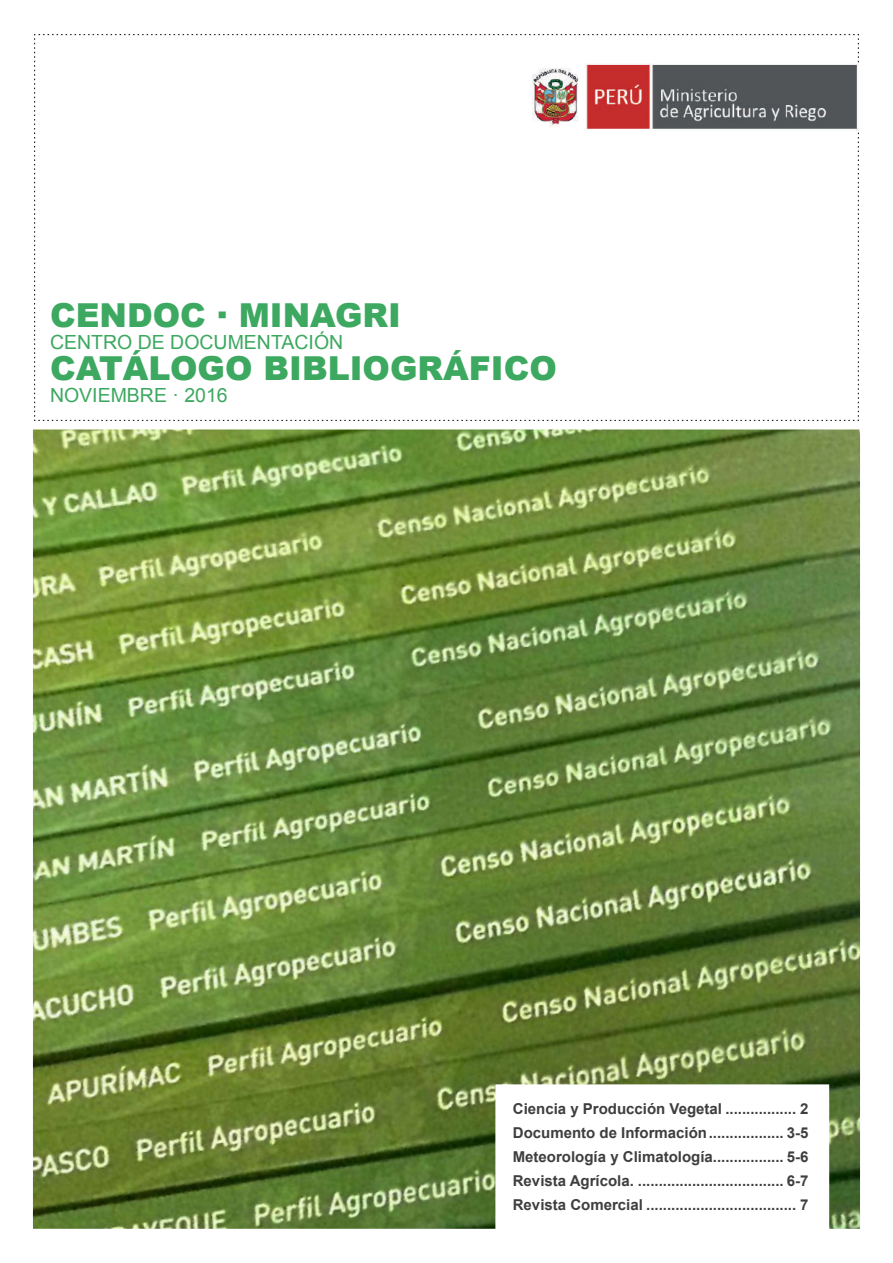
<style>
.page{position:relative;width:893px;height:1263px;background:#fff}
.page>*{position:absolute;margin:0;border:0;box-sizing:border-box;transform-origin:0 0}
.t1{font:900 33px "Arial";color:#3ca860}
.t2{font:19.5px "Arial";color:#3ca860}
.t3{font:700 15px/24px "Arial";color:#3e3e3f;text-align:justify}
</style>
<div class="page">
<img style="left:33px;top:429px;width:827px;height:800px">
<svg style="left:34px;top:34px;width:825px;height:387px"></svg>
<svg style="left:495px;top:1084px;width:334px;height:145px"></svg>
<img style="left:527px;top:63px;width:331px;height:67px">
<h1 class="t1" style="left:50px;top:291px;width:353px">CENDOC · MINAGRI</h1>
<h2 class="t2" style="left:50px;top:330px;width:295px">CENTRO DE DOCUMENTACIÓN</h2>
<h1 class="t1" style="left:50px;top:344px;width:508px">CATÁLOGO BIBLIOGRÁFICO</h1>
<h2 class="t2" style="left:50px;top:382px;width:179px">NOVIEMBRE · 2016</h2>
<p class="t3" style="left:513px;top:1098px;width:297px">Ciencia y Producción Vegetal ................. 2<br>Documento de Información.................. 3-5<br>Meteorología y Climatología................. 5-6<br>Revista Agrícola. ................................... 6-7<br>Revista Comercial .................................... 7</p>
</div>
